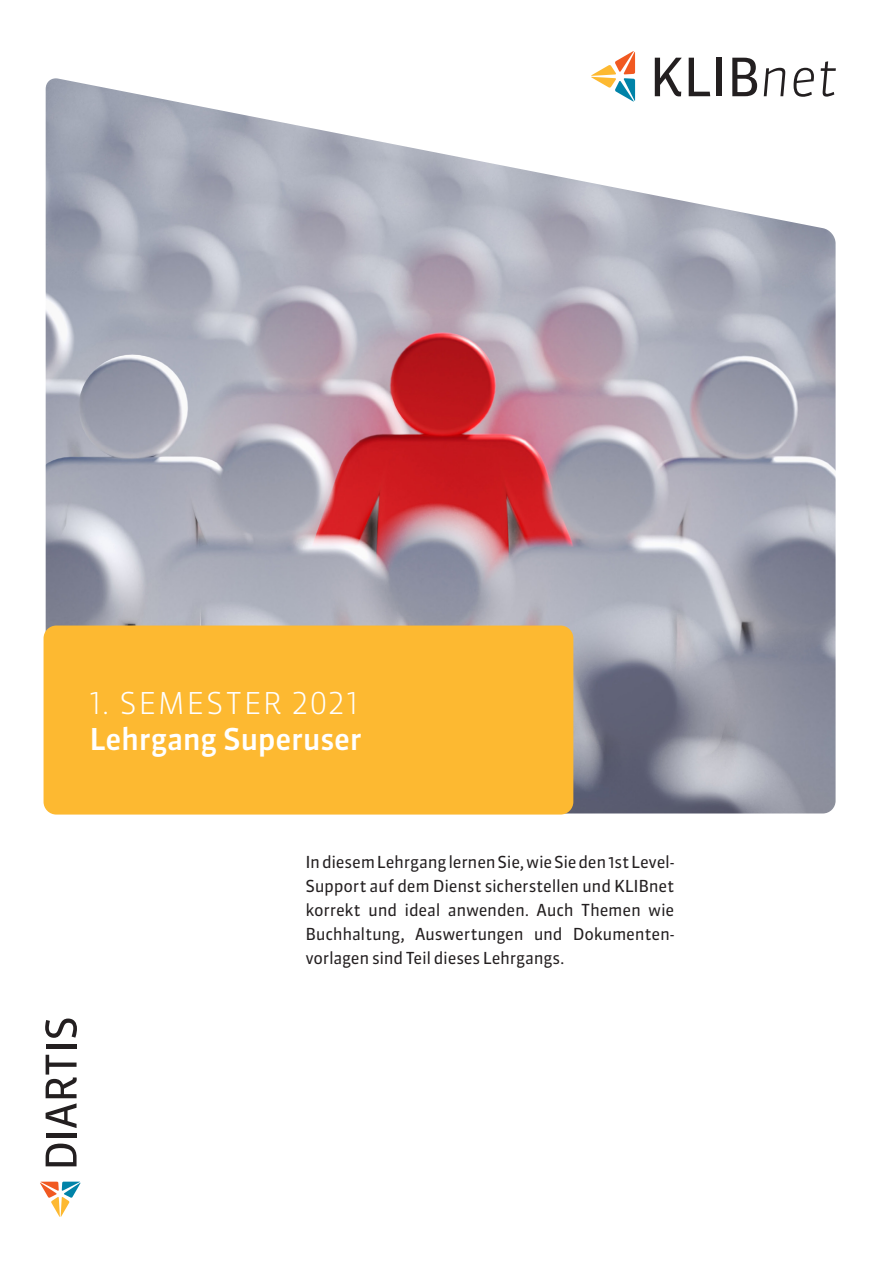
<style>
.page{position:relative;width:893px;height:1263px;background:#fff}
.page>*{position:absolute;margin:0;border:0;box-sizing:border-box;transform-origin:0 0}
._5_Titel_Zeile2{font:500 30px "Sanuk OT";letter-spacing:-.01em;color:#fff}
._4_Titel_Zeile1{font:300 30px "Sanuk OT";letter-spacing:.055em;color:#fff}
._2_Lead{font:16.5px/24px "Sanuk OT";letter-spacing:-.015em;color:#231f20;text-align:justify}
</style>
<div class="page">
<img style="left:46px;top:78px;width:790px;height:735px">
<div style="left:44px;top:625px;width:529px;height:189px;background:#fdb931;border-radius:13px"></div>
<svg style="left:591px;top:51px;width:44px;height:51px"></svg>
<svg style="left:655px;top:58px;width:27px;height:38px"></svg>
<svg style="left:689px;top:58px;width:21px;height:38px"></svg>
<div style="left:716px;top:58px;width:5px;height:38px;background:#231f20"></div>
<svg style="left:732px;top:58px;width:25px;height:38px"></svg>
<svg style="left:764px;top:68px;width:21px;height:28px"></svg>
<svg style="left:794px;top:68px;width:20px;height:29px"></svg>
<svg style="left:821px;top:61px;width:15px;height:36px"></svg>
<svg style="left:40px;top:1181px;width:41px;height:36px"></svg>
<svg style="left:46px;top:1143px;width:31px;height:23px"></svg>
<hr style="left:46px;top:1133px;width:31px;height:4px;background:#231f20">
<svg style="left:46px;top:1055px;width:31px;height:73px"></svg>
<hr style="left:46px;top:1045px;width:31px;height:4px;background:#231f20">
<svg style="left:45px;top:1018px;width:32px;height:20px"></svg>
<p class="_4_Titel_Zeile1" style="left:89px;top:684px;width:270px">1. SEMESTER 2021</p>
<p class="_5_Titel_Zeile2" style="left:89px;top:720px;width:274px">Lehrgang Superuser</p>
<p class="_2_Lead" style="left:305px;top:850px;width:370px">In diesem Lehrgang lernen Sie, wie Sie den 1st Level-Support auf dem Dienst sicherstellen und KLIBnet korrekt und ideal anwenden. Auch Themen wie Buchhaltung, Auswertungen und Dokumenten&shy;vorlagen sind Teil dieses Lehrgangs.</p>
</div>
